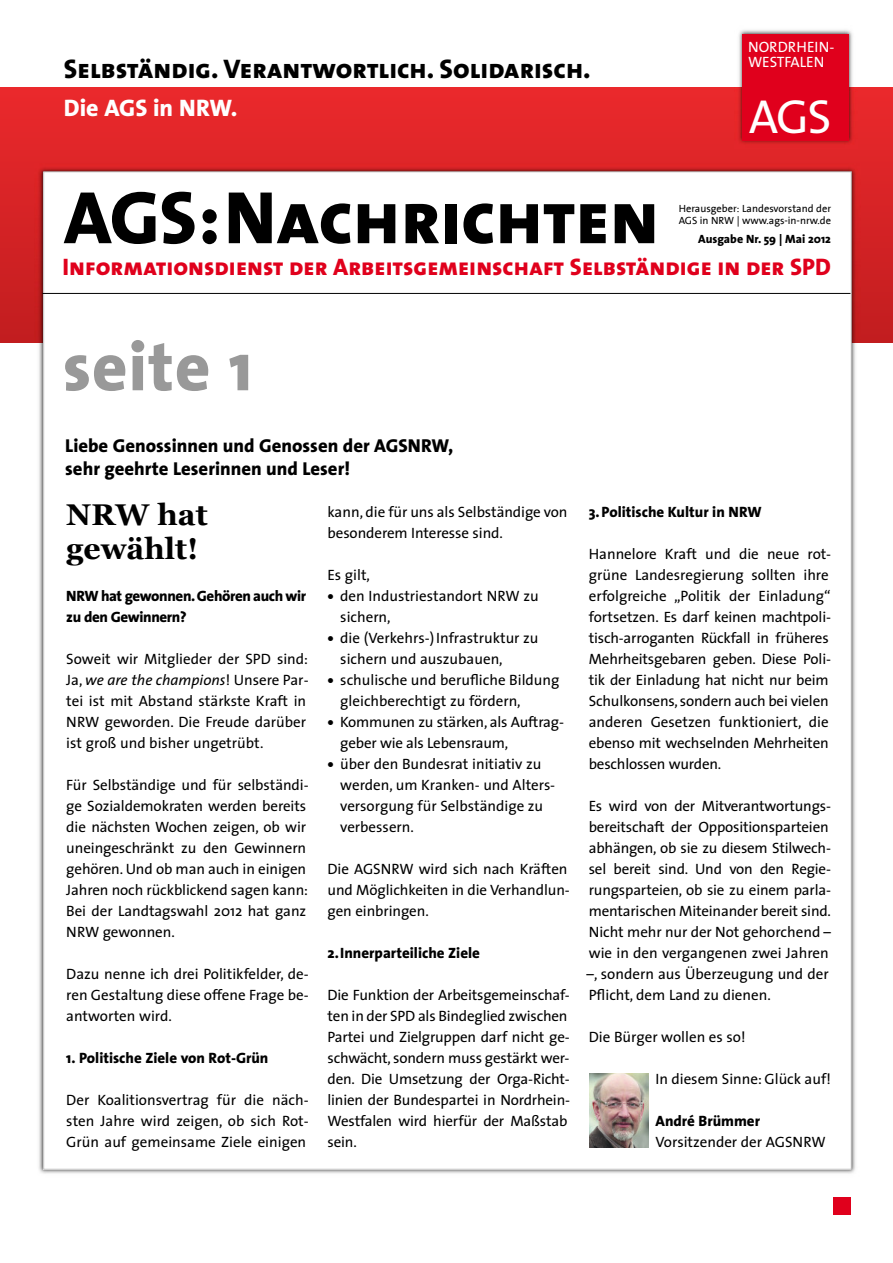
<style>
.page{position:relative;width:893px;height:1263px;background:#fff}
.page>*{position:absolute;margin:0;border:0;box-sizing:border-box;transform-origin:0 0}
.t1{font:75px "The Sans Extra Bold Caps";letter-spacing:-.005em;color:#000}
.t2{font:800 69px "The Sans";letter-spacing:.01em;color:#999}
.t3{font:48px "The Sans";color:#fff}
.t4{font:700 30px/34.5px "Georgia";color:#000}
.t5{font:27px "The Sans Extra Bold Caps";color:#000}
.t6{font:24px "The Sans Extra Bold Caps";color:#e0001c}
.t7{font:800 24px "The Sans";color:#fff}
.t8{font:800 18.75px/23.1px "The Sans";color:#000}
.t9{font:15px/21px "The Sans";letter-spacing:-.005em;color:#000}
.t10{font:800 15px "The Sans";color:#000}
.t11{font:800 15px/21px "The Sans";letter-spacing:-.025em;color:#000}
.t12{font:15px/15px "The Sans";color:#fff}
.t13{font:800 12px "The Sans";color:#000}
.t14{font:10.5px/12px "SPD2002 The Sans";color:#000}
.s1{font-style:italic}
.s2{font-weight:800}
</style>
<div class="page">
<div style="left:0;top:87px;width:893px;height:256px;background:linear-gradient(to bottom,#eb292c,#c11d1f)"></div>
<img style="left:35px;top:163px;width:825px;height:1011px">
<div style="left:44px;top:172px;width:807px;height:997px;background:#fff"></div>
<hr style="left:43px;top:293px;width:807px;height:1px;background:#000">
<img style="left:734px;top:30px;width:123px;height:119px">
<div style="left:743px;top:34px;width:106px;height:106px;background:#e0001c"></div>
<div style="left:833px;top:1197px;width:17px;height:17px;background:#e0001c"></div>
<img style="left:589px;top:1073px;width:59px;height:74px">
<h3 class="t5" style="left:64px;top:60px;width:528px">Selbständig. Verantwortlich. Solidarisch.</h3>
<h3 class="t7" style="left:64px;top:99px;width:175px">Die AGS in NRW.</h3>
<h1 class="t1" style="left:64px;top:193px;width:597px">AGS:Nachrichten</h1>
<p class="t12" style="left:748px;top:41px;width:88px">NORDRHEIN-<br>WESTFALEN</p>
<h3 class="t3" style="left:749px;top:98px;width:84px">AGS</h3>
<p class="t14" style="left:679px;top:203px;width:154px">Herausgeber: Landesvorstand der<br>AGS in NRW | www.ags-in-nrw.de</p>
<p class="t13" style="left:698px;top:235px;width:134px">Ausgabe Nr. 59 | Mai 2012</p>
<h3 class="t6" style="left:63px;top:259px;width:770px">Informationsdienst der Arbeitsgemeinschaft Selbständige in der SPD</h3>
<h2 class="t2" style="left:63px;top:340px;width:191px">seite 1</h2>
<p class="t8" style="left:65px;top:436px;width:390px">Liebe Genossinnen und Genossen der AGSNRW, sehr geehrte Leserinnen und Leser!</p>
<h3 class="t4" style="left:66px;top:497px;width:143px">NRW hat gewählt!</h3>
<p class="t11" style="left:66px;top:586px;width:241px">NRW hat gewonnen.Gehören auch wir zu den Gewinnern?</p>
<p class="t9" style="left:66px;top:649px;width:244px">Soweit wir Mitglieder der SPD sind:<br>Ja, <span class="s1">we are the champions</span>! Unsere Par&shy;tei ist mit Abstand stärkste Kraft in NRW geworden. Die Freude darüber ist groß und bisher ungetrübt.</p>
<p class="t9" style="left:66px;top:775px;width:244px">Für Selbständige und für selbständi&shy;ge Sozialdemokraten werden bereits die nächsten Wochen zeigen, ob wir uneingeschränkt zu den Gewinnern gehören. Und ob man auch in einigen<br>Jahren noch rückblickend sagen kann:<br>Bei der Landtagswahl 2012 hat ganz<br>NRW gewonnen.</p>
<p class="t9" style="left:66px;top:964px;width:244px;text-align:justify">Dazu nenne ich drei Politikfelder, de&shy;ren Gestaltung diese offene Frage be&shy;antworten wird.</p>
<p class="t10" style="left:66px;top:1052px;width:204px">1. Politische Ziele von Rot-Grün</p>
<p class="t9" style="left:66px;top:1090px;width:244px;text-align:justify">Der Koalitionsvertrag für die näch&shy;sten Jahre wird zeigen, ob sich Rot-Grün auf gemeinsame Ziele einigen</p>
<p class="t9" style="left:328px;top:502px;width:241px">kann, die für uns als Selbständige von besonderem Interesse sind.</p>
<p class="t9" style="left:328px;top:565px;width:44px">Es gilt,</p>
<p class="t9" style="left:340px;top:586px;width:200px;text-indent:-13px"><span class="s2">•</span> den Industriestandort NRW zu sichern,</p>
<p class="t9" style="left:340px;top:628px;width:200px;text-indent:-13px"><span class="s2">•</span> die (Verkehrs-)Infrastruktur zu sichern und auszubauen,</p>
<p class="t9" style="left:340px;top:670px;width:221px;text-indent:-13px"><span class="s2">•</span> schulische und berufliche Bildung gleichberechtigt zu fördern,</p>
<p class="t9" style="left:340px;top:712px;width:225px;text-indent:-13px"><span class="s2">•</span> Kommunen zu stärken, als Auftrag&shy;geber wie als Lebensraum,</p>
<p class="t9" style="left:340px;top:754px;width:216px;text-indent:-13px"><span class="s2">•</span> über den Bundesrat initiativ zu werden, um Kranken- und Alters&shy;versorgung für Selbständige zu verbessern.</p>
<p class="t9" style="left:328px;top:859px;width:244px">Die AGSNRW wird sich nach Kräften und Möglichkeiten in die Verhandlun&shy;gen einbringen.</p>
<p class="t10" style="left:328px;top:947px;width:154px">2.Innerparteiliche Ziele</p>
<p class="t9" style="left:328px;top:985px;width:244px">Die Funktion der Arbeitsgemeinschaf&shy;ten in der SPD als Bindeglied zwischen Partei und Zielgruppen darf nicht ge&shy;schwächt, sondern muss gestärkt wer&shy;den. Die Umsetzung der Orga-Richt&shy;linien der Bundespartei in Nordrhein-Westfalen wird hierfür der Maßstab sein.</p>
<p class="t10" style="left:589px;top:506px;width:175px">3.Politische Kultur in NRW</p>
<p class="t9" style="left:589px;top:544px;width:244px">Hannelore Kraft und die neue rot&shy;grüne Landesregierung sollten ihre erfolgreiche „Politik der Einladung“ fortsetzen. Es darf keinen machtpoli&shy;tisch-arroganten Rückfall in früheres Mehrheitsgebaren geben. Diese Poli&shy;tik der Einladung hat nicht nur beim Schulkonsens, sondern auch bei vielen anderen Gesetzen funktioniert, die ebenso mit wechselnden Mehrheiten beschlossen wurden.</p>
<p class="t9" style="left:586px;top:796px;width:246px">Es wird von der Mitverantwortungs&shy;bereitschaft der Oppositionsparteien abhängen, ob sie zu diesem Stilwech&shy;sel bereit sind. Und von den Regie&shy;rungsparteien, ob sie zu einem parla&shy;mentarischen Miteinander bereit sind.<br>Nicht mehr nur der Not gehorchend – wie in den vergangenen zwei Jahren –, sondern aus Überzeugung und der Pflicht, dem Land zu dienen.</p>
<p class="t9" style="left:589px;top:1027px;width:158px">Die Bürger wollen es so!</p>
<p class="t9" style="left:655px;top:1070px;width:177px">In diesem Sinne: Glück auf!</p>
<p class="t10" style="left:655px;top:1115px;width:106px">André Brümmer</p>
<p class="t9" style="left:655px;top:1133px;width:172px">Vorsitzender der AGSNRW</p>
</div>
